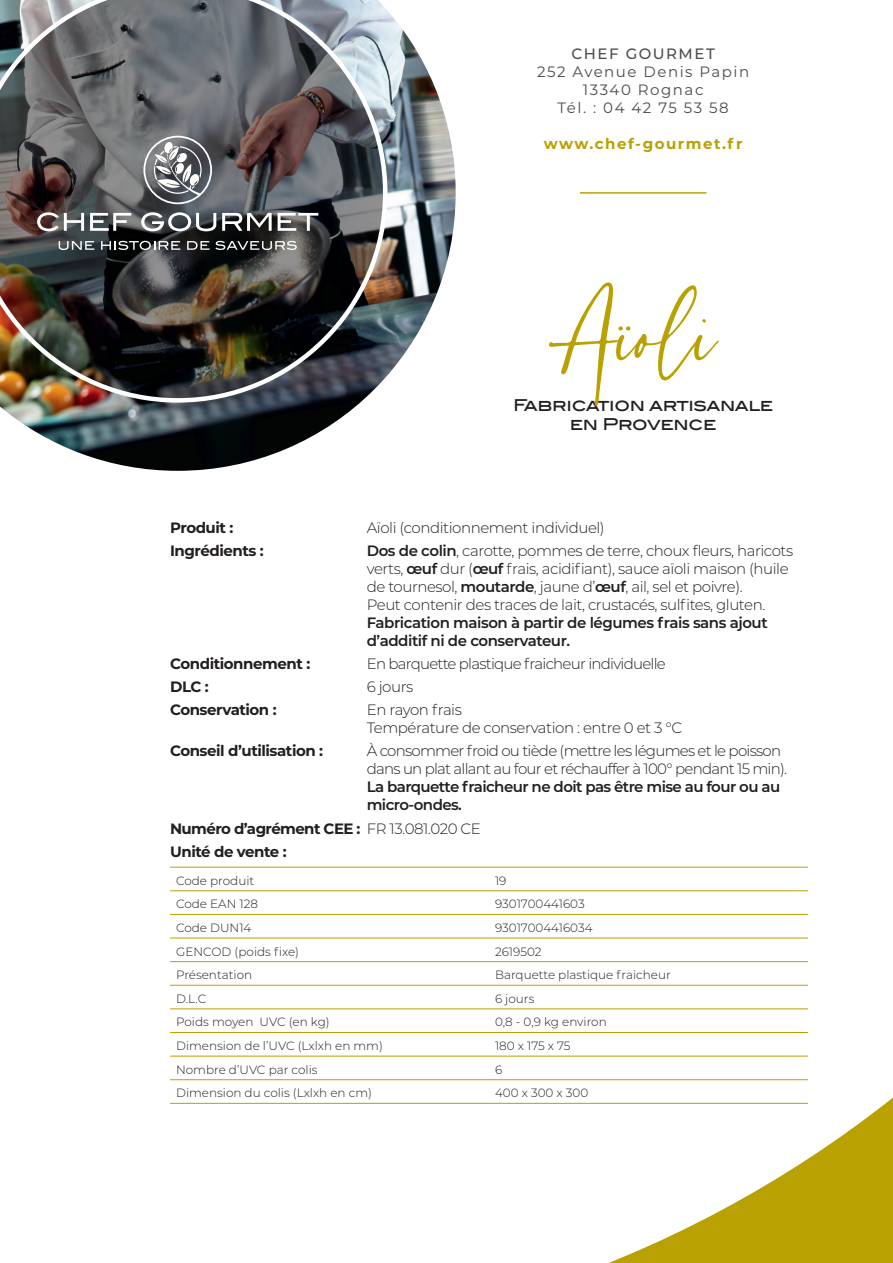
<style>
.page{position:relative;width:893px;height:1263px;background:#fff}
.page>*{position:absolute;margin:0;border:0;box-sizing:border-box;transform-origin:0 0}
.t1{font:90px "Sinthya";color:#baa102}
.t2{font:500 16.5px/19.8px "Blair ITC";letter-spacing:-.03em;color:#231f20;text-align:center}
.t3{font:300 15px/18px "Montserrat";letter-spacing:-.03em;color:#231f20}
.t4{font:300 15px/18px "Montserrat";letter-spacing:-.05em;color:#231f20}
.t5{font:700 15px "Montserrat";letter-spacing:-.03em;color:#231f20}
.t6{font:600 15px/18px "Montserrat";letter-spacing:-.03em;color:#231f20}
.t7{font:15px "Montserrat";letter-spacing:.1em;color:#4b4c4d}
.t8{font:700 15px "Montserrat";letter-spacing:.1em;color:#baa102}
.t9{font:500 15px "Montserrat";letter-spacing:.1em;color:#4b4c4d}
.t10{font:300 12px "Montserrat";color:#231f20}
.s1{font-weight:600}
.s2{font-weight:300}
</style>
<div class="page">
<svg style="left:551px;top:1080px;width:342px;height:183px"></svg>
<hr style="left:170px;top:867px;width:319px;height:1px;background:#baa102">
<hr style="left:489px;top:867px;width:319px;height:1px;background:#baa102">
<hr style="left:170px;top:890px;width:319px;height:1px;background:#baa102">
<hr style="left:489px;top:890px;width:319px;height:1px;background:#baa102">
<hr style="left:170px;top:914px;width:319px;height:1px;background:#baa102">
<hr style="left:489px;top:914px;width:319px;height:1px;background:#baa102">
<hr style="left:170px;top:938px;width:319px;height:1px;background:#baa102">
<hr style="left:489px;top:938px;width:319px;height:1px;background:#baa102">
<hr style="left:170px;top:961px;width:319px;height:1px;background:#baa102">
<hr style="left:489px;top:961px;width:319px;height:1px;background:#baa102">
<hr style="left:170px;top:985px;width:319px;height:1px;background:#baa102">
<hr style="left:489px;top:985px;width:319px;height:1px;background:#baa102">
<hr style="left:170px;top:1008px;width:319px;height:1px;background:#baa102">
<hr style="left:489px;top:1008px;width:319px;height:1px;background:#baa102">
<hr style="left:170px;top:1032px;width:319px;height:1px;background:#baa102">
<hr style="left:489px;top:1032px;width:319px;height:1px;background:#baa102">
<hr style="left:170px;top:1056px;width:319px;height:1px;background:#baa102">
<hr style="left:489px;top:1056px;width:319px;height:1px;background:#baa102">
<hr style="left:170px;top:1079px;width:319px;height:1px;background:#baa102">
<hr style="left:489px;top:1079px;width:319px;height:1px;background:#baa102">
<hr style="left:170px;top:1103px;width:319px;height:1px;background:#baa102">
<hr style="left:489px;top:1103px;width:319px;height:1px;background:#baa102">
<img style="left:0;top:10px;width:456px;height:461px">
<hr style="left:580px;top:192px;width:126px;height:2px;background:#baa102">
<img style="left:0;top:0;width:387px;height:403px">
<p class="t9" style="left:571px;top:43px;width:145px">CHEF GOURMET</p>
<p class="t7" style="left:537px;top:61px;width:214px">252 Avenue Denis Papin</p>
<p class="t7" style="left:583px;top:79px;width:122px">13340 Rognac</p>
<p class="t7" style="left:558px;top:97px;width:173px">Tél. : 04 42 75 53 58</p>
<p class="t8" style="left:544px;top:133px;width:200px">www.chef-gourmet.fr</p>
<p class="t1" style="left:569px;top:285px;width:149px">Aïoli</p>
<p class="t2" style="left:513px;top:395px;width:262px">Fabrication artisanale en Provence</p>
<p class="t5" style="left:170px;top:517px;width:65px">Produit :</p>
<p class="t3" style="left:367px;top:518px;width:240px">Aïoli (conditionnement individuel)</p>
<p class="t5" style="left:170px;top:540px;width:95px">Ingrédients :</p>
<p class="t3" style="left:367px;top:541px;width:428px"><span class="s1">Dos de colin</span>, carotte, pommes de terre, choux fleurs, haricots verts, <span class="s1">œuf</span> dur (<span class="s1">œuf</span> frais, acidifiant), sauce aïoli maison (huile de tournesol, <span class="s1">moutarde</span>, jaune d’<span class="s1">œuf</span>, ail, sel et poivre).</p>
<p class="t3" style="left:367px;top:595px;width:400px">Peut contenir des traces de lait, crustacés, sulfites, gluten.</p>
<p class="t6" style="left:367px;top:613px;width:402px">Fabrication maison à partir de légumes frais sans ajout d’additif ni de conservateur.</p>
<p class="t5" style="left:170px;top:653px;width:142px">Conditionnement :</p>
<p class="t4" style="left:367px;top:655px;width:301px">En barquette plastique fraicheur individuelle</p>
<p class="t5" style="left:170px;top:676px;width:40px">DLC :</p>
<p class="t3" style="left:367px;top:678px;width:48px">6 jours</p>
<p class="t5" style="left:170px;top:699px;width:108px">Conservation :</p>
<p class="t3" style="left:367px;top:701px;width:97px">En rayon frais</p>
<p class="t3" style="left:367px;top:719px;width:317px">Température de conservation : entre 0 et 3 °C</p>
<p class="t5" style="left:170px;top:740px;width:155px">Conseil d’utilisation :</p>
<p class="t4" style="left:367px;top:742px;width:422px">À consommer froid ou tiède (mettre les légumes et le poisson dans un plat allant au four et réchauffer à 100° pendant 15 min).<br><span class="s1">La barquette fraicheur ne doit pas être mise au four ou au micro-ondes.</span></p>
<p class="t5" style="left:170px;top:817px;width:312px">Numéro d’agrément CEE : <span class="s2">FR 13.081.020 CE</span></p>
<p class="t5" style="left:170px;top:840px;width:118px">Unité de vente :</p>
<p class="t10" style="left:176px;top:872px;width:80px">Code produit</p>
<p class="t10" style="left:495px;top:872px;width:13px">19</p>
<p class="t10" style="left:176px;top:896px;width:84px">Code EAN 128</p>
<p class="t10" style="left:495px;top:896px;width:91px">9301700441603</p>
<p class="t10" style="left:176px;top:919px;width:77px">Code DUN14</p>
<p class="t10" style="left:495px;top:919px;width:99px">93017004416034</p>
<p class="t10" style="left:176px;top:943px;width:125px">GENCOD (poids fixe)</p>
<p class="t10" style="left:495px;top:943px;width:48px">2619502</p>
<p class="t10" style="left:176px;top:967px;width:78px">Présentation</p>
<p class="t10" style="left:495px;top:967px;width:177px">Barquette plastique fraicheur</p>
<p class="t10" style="left:176px;top:990px;width:32px">D.L.C</p>
<p class="t10" style="left:495px;top:990px;width:41px">6 jours</p>
<p class="t10" style="left:176px;top:1014px;width:155px">Poids moyen UVC (en kg)</p>
<p class="t10" style="left:495px;top:1014px;width:113px">0,8 - 0,9 kg environ</p>
<p class="t10" style="left:176px;top:1038px;width:208px">Dimension de l’UVC (Lxlxh en mm)</p>
<p class="t10" style="left:495px;top:1038px;width:77px">180 x 175 x 75</p>
<p class="t10" style="left:176px;top:1061px;width:143px">Nombre d’UVC par colis</p>
<p class="t10" style="left:495px;top:1061px;width:9px">6</p>
<p class="t10" style="left:176px;top:1085px;width:197px">Dimension du colis (Lxlxh en cm)</p>
<p class="t10" style="left:495px;top:1085px;width:95px">400 x 300 x 300</p>
</div>
